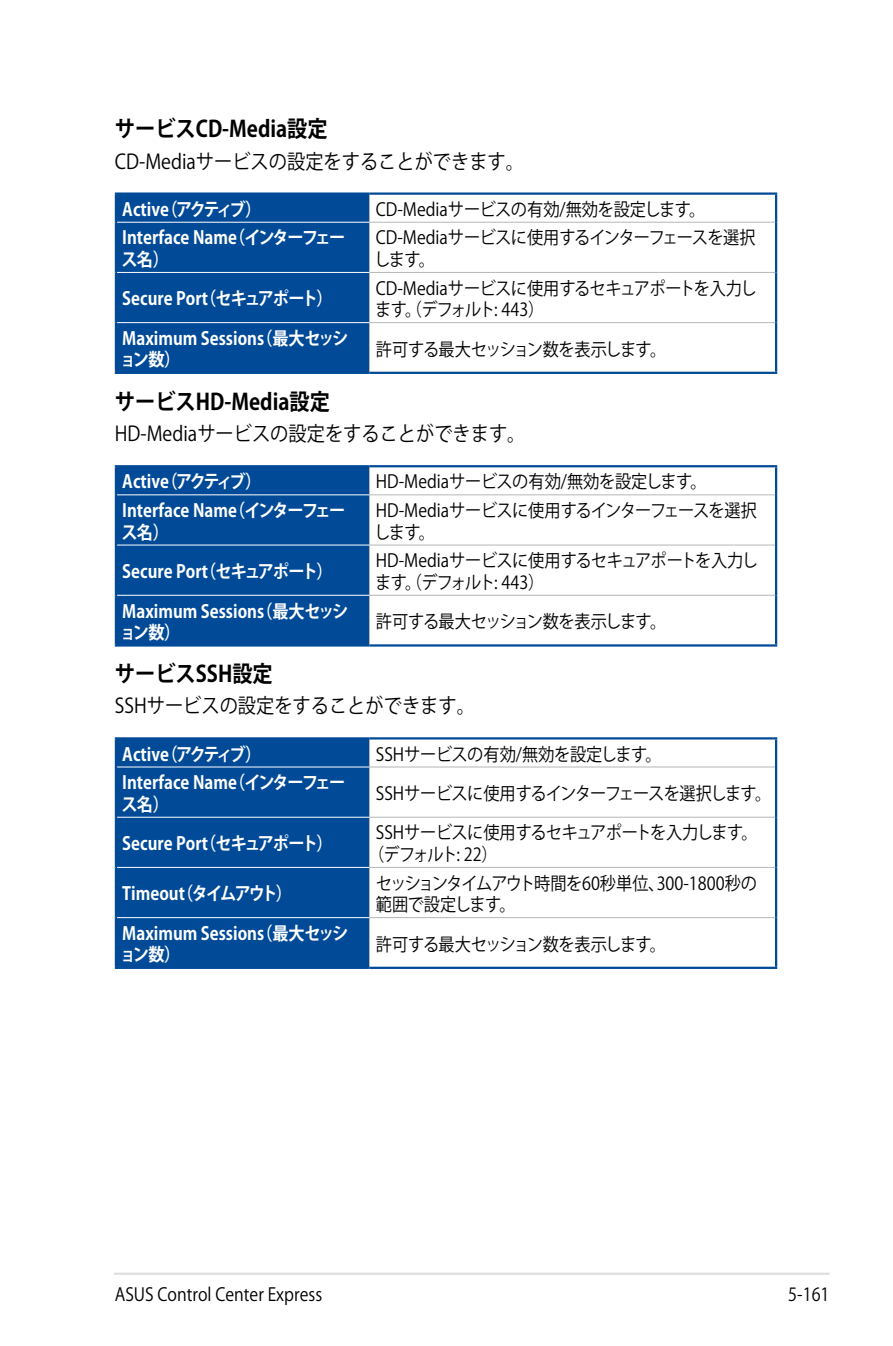
<style>
.page{position:relative;width:893px;height:1346px;background:#fff}
.page>*{position:absolute;margin:0;border:0;box-sizing:border-box;transform-origin:0 0}
.t1{font:700 22.5px "Koz Go Pro";color:#000;scale:.9 1}
.t2{font:20.25px "Koz Go Pro";color:#000;scale:.9 1}
.t3{font:700 18px/21.6px "Koz Go Pro";color:#fff;scale:.9 1}
.t4{font:18px/21.6px "Koz Go Pro";letter-spacing:-.02em;color:#000;scale:.9 1}
.t5{font:18px/21.6px "Koz Go Pro";letter-spacing:-.04em;color:#000;scale:.9 1}
.t6{font:18px "Koz Go Pro";color:#000;scale:.9 1}
</style>
<div class="page">
<hr style="left:114px;top:1272px;width:715px;height:3px;background:#dedfdf">
<svg style="left:370px;top:371px;width:405px;height:1px"></svg>
<div style="left:117px;top:195px;width:253px;height:177px;background:#004a98"></div>
<hr style="left:369px;top:222px;width:406px;height:1px;background:#b5b6b6">
<hr style="left:369px;top:222px;width:1px;height:50px;background:#b5b6b6">
<hr style="left:369px;top:272px;width:406px;height:1px;background:#b5b6b6">
<hr style="left:369px;top:273px;width:1px;height:49px;background:#b5b6b6">
<hr style="left:369px;top:322px;width:406px;height:1px;background:#b5b6b6">
<hr style="left:369px;top:323px;width:1px;height:49px;background:#b5b6b6">
<hr style="left:117px;top:222px;width:252px;height:1px;background:#fff">
<hr style="left:117px;top:272px;width:252px;height:1px;background:#fff">
<hr style="left:117px;top:322px;width:252px;height:1px;background:#fff">
<hr style="left:115px;top:192px;width:254px;height:3px;background:#004a98">
<hr style="left:115px;top:195px;width:2px;height:27px;background:#004a98">
<hr style="left:369px;top:192px;width:408px;height:3px;background:#004a98">
<hr style="left:775px;top:195px;width:2px;height:27px;background:#004a98">
<hr style="left:115px;top:222px;width:2px;height:50px;background:#004a98">
<hr style="left:775px;top:222px;width:2px;height:50px;background:#004a98">
<hr style="left:115px;top:272px;width:2px;height:51px;background:#004a98">
<hr style="left:775px;top:272px;width:2px;height:51px;background:#004a98">
<hr style="left:115px;top:323px;width:2px;height:49px;background:#004a98">
<hr style="left:775px;top:323px;width:2px;height:49px;background:#004a98">
<hr style="left:115px;top:372px;width:254px;height:2px;background:#004a98">
<hr style="left:369px;top:372px;width:408px;height:2px;background:#004a98">
<svg style="left:370px;top:495px;width:405px;height:100px"></svg>
<div style="left:117px;top:467px;width:253px;height:177px;background:#004a98"></div>
<hr style="left:369px;top:494px;width:406px;height:1px;background:#b5b6b6">
<hr style="left:369px;top:495px;width:1px;height:50px;background:#b5b6b6">
<hr style="left:369px;top:545px;width:406px;height:1px;background:#b5b6b6">
<hr style="left:369px;top:545px;width:1px;height:50px;background:#b5b6b6">
<hr style="left:369px;top:595px;width:406px;height:1px;background:#b5b6b6">
<hr style="left:369px;top:595px;width:1px;height:49px;background:#b5b6b6">
<hr style="left:117px;top:494px;width:252px;height:1px;background:#fff">
<hr style="left:117px;top:545px;width:252px;height:1px;background:#fff">
<hr style="left:117px;top:595px;width:252px;height:1px;background:#fff">
<hr style="left:115px;top:465px;width:254px;height:2px;background:#004a98">
<hr style="left:115px;top:467px;width:2px;height:28px;background:#004a98">
<hr style="left:369px;top:465px;width:408px;height:2px;background:#004a98">
<hr style="left:775px;top:467px;width:2px;height:28px;background:#004a98">
<hr style="left:115px;top:495px;width:2px;height:50px;background:#004a98">
<hr style="left:775px;top:495px;width:2px;height:50px;background:#004a98">
<hr style="left:115px;top:545px;width:2px;height:50px;background:#004a98">
<hr style="left:775px;top:545px;width:2px;height:50px;background:#004a98">
<hr style="left:115px;top:595px;width:2px;height:49px;background:#004a98">
<hr style="left:775px;top:595px;width:2px;height:49px;background:#004a98">
<hr style="left:115px;top:644px;width:254px;height:2px;background:#004a98">
<hr style="left:369px;top:644px;width:408px;height:2px;background:#004a98">
<div style="left:117px;top:739px;width:252px;height:228px;background:#004a98"></div>
<svg style="left:370px;top:767px;width:405px;height:200px"></svg>
<svg style="left:369px;top:739px;width:1px;height:27px"></svg>
<hr style="left:369px;top:766px;width:406px;height:1px;background:#b5b6b6">
<hr style="left:369px;top:767px;width:1px;height:50px;background:#b5b6b6">
<hr style="left:369px;top:817px;width:406px;height:1px;background:#b5b6b6">
<hr style="left:369px;top:817px;width:1px;height:50px;background:#b5b6b6">
<hr style="left:369px;top:867px;width:406px;height:1px;background:#b5b6b6">
<hr style="left:369px;top:868px;width:1px;height:49px;background:#b5b6b6">
<hr style="left:369px;top:917px;width:406px;height:1px;background:#b5b6b6">
<hr style="left:369px;top:918px;width:1px;height:49px;background:#b5b6b6">
<hr style="left:117px;top:766px;width:252px;height:1px;background:#fff">
<hr style="left:117px;top:817px;width:252px;height:1px;background:#fff">
<hr style="left:117px;top:867px;width:252px;height:1px;background:#fff">
<hr style="left:117px;top:917px;width:252px;height:1px;background:#fff">
<hr style="left:115px;top:737px;width:254px;height:2px;background:#004a98">
<hr style="left:115px;top:739px;width:2px;height:28px;background:#004a98">
<hr style="left:369px;top:737px;width:408px;height:2px;background:#004a98">
<hr style="left:775px;top:739px;width:2px;height:28px;background:#004a98">
<hr style="left:115px;top:767px;width:2px;height:50px;background:#004a98">
<hr style="left:775px;top:767px;width:2px;height:50px;background:#004a98">
<hr style="left:115px;top:817px;width:2px;height:50px;background:#004a98">
<hr style="left:775px;top:817px;width:2px;height:50px;background:#004a98">
<hr style="left:115px;top:867px;width:2px;height:50px;background:#004a98">
<hr style="left:775px;top:867px;width:2px;height:50px;background:#004a98">
<hr style="left:115px;top:917px;width:2px;height:50px;background:#004a98">
<hr style="left:775px;top:917px;width:2px;height:50px;background:#004a98">
<hr style="left:115px;top:967px;width:254px;height:2px;background:#004a98">
<hr style="left:369px;top:967px;width:408px;height:2px;background:#004a98">
<p class="t1" style="left:115px;top:114px;width:238px">サービスCD-Media設定</p>
<p class="t2" style="left:115px;top:148px;width:456px">CD-Mediaサービスの設定をすることができます。</p>
<p class="t3" style="left:122px;top:200px;width:156px">Active（アクティブ）</p>
<p class="t6" style="left:376px;top:198px;width:368px">CD-Mediaサービスの有効/無効を設定します。</p>
<p class="t3" style="left:121px;top:228px;width:250px">Interface Name（インターフェース名）</p>
<p class="t4" style="left:374px;top:227px;width:425px">CD-Mediaサービスに使用するインターフェースを選択します。</p>
<p class="t3" style="left:122px;top:289px;width:235px">Secure Port（セキュアポート）</p>
<p class="t4" style="left:375px;top:278px;width:425px">CD-Mediaサービスに使用するセキュアポートを入力します。（デフォルト: 443）</p>
<p class="t3" style="left:120px;top:329px;width:255px">Maximum Sessions（最大セッション数）</p>
<p class="t5" style="left:376px;top:339px;width:324px">許可する最大セッション数を表示します。</p>
<p class="t1" style="left:115px;top:387px;width:241px">サービスHD-Media設定</p>
<p class="t2" style="left:115px;top:421px;width:458px">HD-Mediaサービスの設定をすることができます。</p>
<p class="t3" style="left:122px;top:472px;width:156px">Active（アクティブ）</p>
<p class="t6" style="left:376px;top:470px;width:369px">HD-Mediaサービスの有効/無効を設定します。</p>
<p class="t3" style="left:121px;top:501px;width:250px">Interface Name（インターフェース名）</p>
<p class="t4" style="left:374px;top:500px;width:427px">HD-Mediaサービスに使用するインターフェースを選択します。</p>
<p class="t3" style="left:122px;top:562px;width:235px">Secure Port（セキュアポート）</p>
<p class="t4" style="left:375px;top:550px;width:427px">HD-Mediaサービスに使用するセキュアポートを入力します。（デフォルト: 443）</p>
<p class="t3" style="left:120px;top:601px;width:255px">Maximum Sessions（最大セッション数）</p>
<p class="t5" style="left:376px;top:611px;width:324px">許可する最大セッション数を表示します。</p>
<p class="t1" style="left:115px;top:659px;width:177px">サービスSSH設定</p>
<p class="t2" style="left:115px;top:693px;width:402px">SSHサービスの設定をすることができます。</p>
<p class="t3" style="left:122px;top:744px;width:156px">Active（アクティブ）</p>
<p class="t4" style="left:376px;top:744px;width:319px">SSHサービスの有効/無効を設定します。</p>
<p class="t3" style="left:121px;top:773px;width:250px">Interface Name（インターフェース名）</p>
<p class="t5" style="left:376px;top:783px;width:441px">SSHサービスに使用するインターフェースを選択します。</p>
<p class="t3" style="left:122px;top:834px;width:235px">Secure Port（セキュアポート）</p>
<p class="t5" style="left:368px;top:822px;width:434px;text-indent:8px">SSHサービスに使用するセキュアポートを入力します。（デフォルト: 22）</p>
<p class="t3" style="left:122px;top:884px;width:190px">Timeout（タイムアウト）</p>
<p class="t4" style="left:376px;top:873px;width:425px">セッションタイムアウト時間を60秒単位、300-1800秒の範囲で設定します。</p>
<p class="t3" style="left:120px;top:923px;width:255px">Maximum Sessions（最大セッション数）</p>
<p class="t5" style="left:376px;top:934px;width:324px">許可する最大セッション数を表示します。</p>
<p class="t6" style="left:115px;top:1283px;width:232px">ASUS Control Center Express</p>
<p class="t4" style="left:788px;top:1284px;width:47px">5-161</p>
</div>
